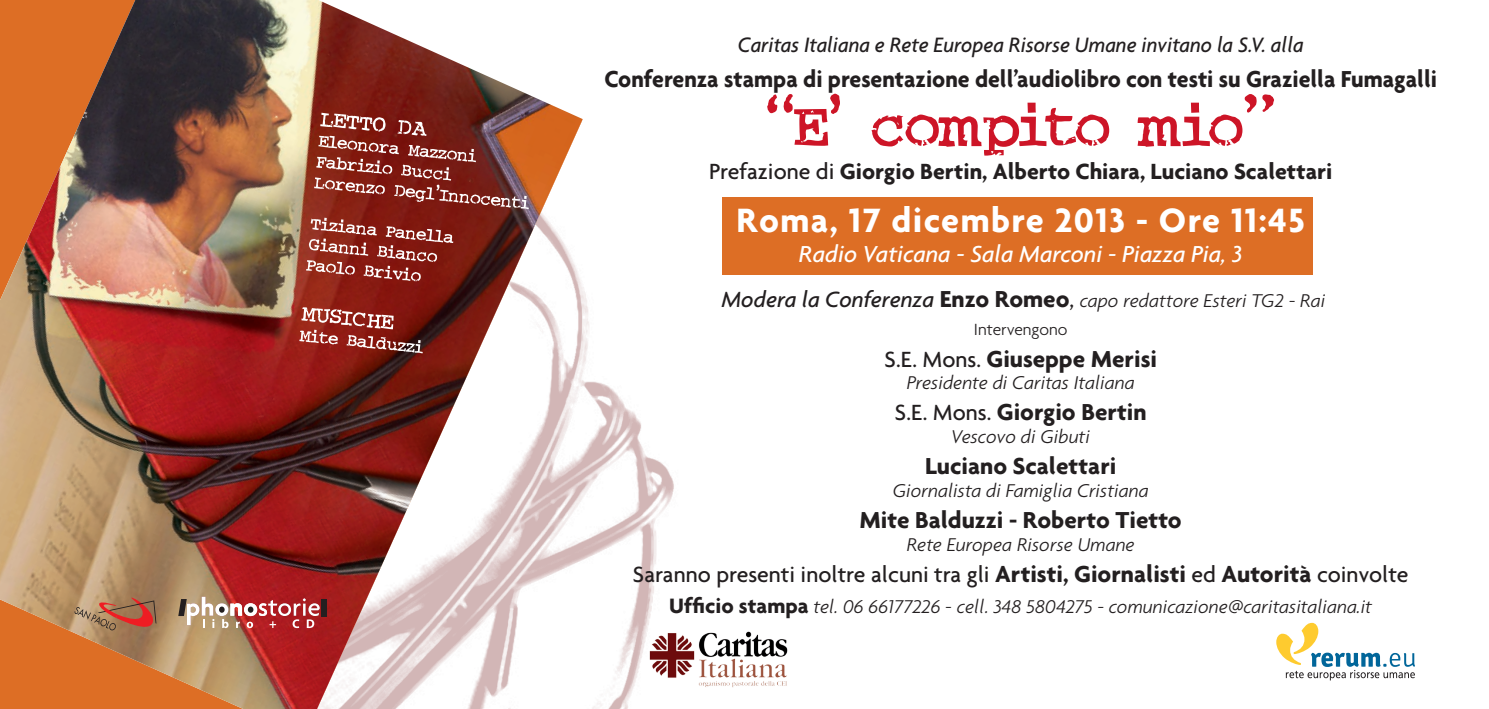
<style>
.page{position:relative;width:1489px;height:709px;background:#fff}
.page>*{position:absolute;margin:0;border:0;box-sizing:border-box;transform-origin:0 0}
.t1{font:70px "Crud Font";letter-spacing:-.02em;color:#cd1527}
.t2{font:700 36.5px "Agenda";letter-spacing:.04em;color:#fff}
.t3{font:700 25px "Agenda";color:#231f20}
.t4{font:700 25px "Agenda";color:#231f20;scale:.95 1}
.t5{font:italic 500 25px "Agenda";color:#fff}
.t6{font:500 23.75px "Agenda";color:#231f20}
.t7{font:700 23.75px "Agenda";color:#231f20}
.t8{font:italic 500 22.5px "Agenda";color:#231f20;scale:.95 1}
.t9{font:italic 300 20px "Agenda";color:#231f20}
.t10{font:300 17.5px "Agenda";color:#231f20}
.s1{font-weight:500}
.s2{font-weight:500;font-size:23.75px}
.s3{font-weight:700;font-style:normal;font-size:25px}
.s4{font-weight:500;font-style:normal;font-size:23.75px}
.s5{font-weight:700;font-size:25px}
.s6{font-weight:700;font-style:normal;font-size:22.5px}
</style>
<div class="page">
<img style="left:582px;top:287px;width:92px;height:422px">
<img style="left:0;top:0;width:582px;height:709px">
<div style="left:321px;top:599px;width:5px;height:17px;background:#231f20"></div>
<svg style="left:244px;top:603px;width:13px;height:13px"></svg>
<svg style="left:248px;top:606px;width:5px;height:6px"></svg>
<svg style="left:178px;top:596px;width:64px;height:32px"></svg>
<svg style="left:247px;top:621px;width:6px;height:7px"></svg>
<svg style="left:259px;top:598px;width:61px;height:30px;background:#bd5054"></svg>
<div style="left:722px;top:197px;width:590px;height:78px;background:#dd6e25"></div>
<svg style="left:74px;top:597px;width:83px;height:35px;background:#b17559"></svg>
<img style="left:645px;top:627px;width:143px;height:63px">
<svg style="left:1276px;top:622px;width:138px;height:58px"></svg>
<svg style="left:299px;top:307px;width:124px;height:46px;background:#9b453e"></svg>
<svg style="left:306px;top:218px;width:147px;height:63px;background:#9a423a"></svg>
<svg style="left:314px;top:113px;width:214px;height:96px;background:#8f4238"></svg>
<p class="t8" style="left:737px;top:31px;width:597px">Caritas Italiana e Rete Europea Risorse Umane invitano la S.V. alla</p>
<p class="t4" style="left:604px;top:63px;width:878px">Conferenza stampa di presentazione dell’audiolibro con testi su Graziella Fumagalli</p>
<p class="t1" style="left:764px;top:88px;width:514px">“E’ compito mio”</p>
<p class="t7" style="left:709px;top:157px;width:625px"><span class="s1">Prefazione di</span> Giorgio Bertin, Alberto Chiara, Luciano Scalettari</p>
<p class="t2" style="left:736px;top:198px;width:569px">Roma, 17 dicembre 2013 - Ore 11:45</p>
<p class="t5" style="left:798px;top:239px;width:445px">Radio Vaticana - Sala Marconi - Piazza Pia, 3</p>
<p class="t9" style="left:721px;top:289px;width:605px"><span class="s2">Modera la Conferenza</span> <span class="s3">Enzo Romeo</span><span class="s4">,</span> capo redattore Esteri TG2 - Rai</p>
<p class="t10" style="left:973px;top:319px;width:95px">Intervengono</p>
<p class="t3" style="left:884px;top:343px;width:274px"><span class="s2">S.E. Mons.</span> Giuseppe Merisi</p>
<p class="t9" style="left:906px;top:371px;width:229px">Presidente di Caritas Italiana</p>
<p class="t3" style="left:894px;top:397px;width:253px"><span class="s2">S.E. Mons.</span> Giorgio Bertin</p>
<p class="t9" style="left:951px;top:425px;width:140px">Vescovo di Gibuti</p>
<p class="t3" style="left:925px;top:451px;width:193px">Luciano Scalettari</p>
<p class="t9" style="left:892px;top:478px;width:257px">Giornalista di Famiglia Cristiana</p>
<p class="t3" style="left:859px;top:504px;width:324px">Mite Balduzzi - Roberto Tietto</p>
<p class="t9" style="left:906px;top:532px;width:229px">Rete Europea Risorse Umane</p>
<p class="t6" style="left:633px;top:559px;width:777px">Saranno presenti inoltre alcuni tra gli <span class="s5">Artisti, Giornalisti</span> ed <span class="s5">Autorità</span> coinvolte</p>
<p class="t9" style="left:669px;top:595px;width:704px"><span class="s6">Ufficio stampa</span> tel. 06 66177226 - cell. 348 5804275 - comunicazione@caritasitaliana.it</p>
</div>
